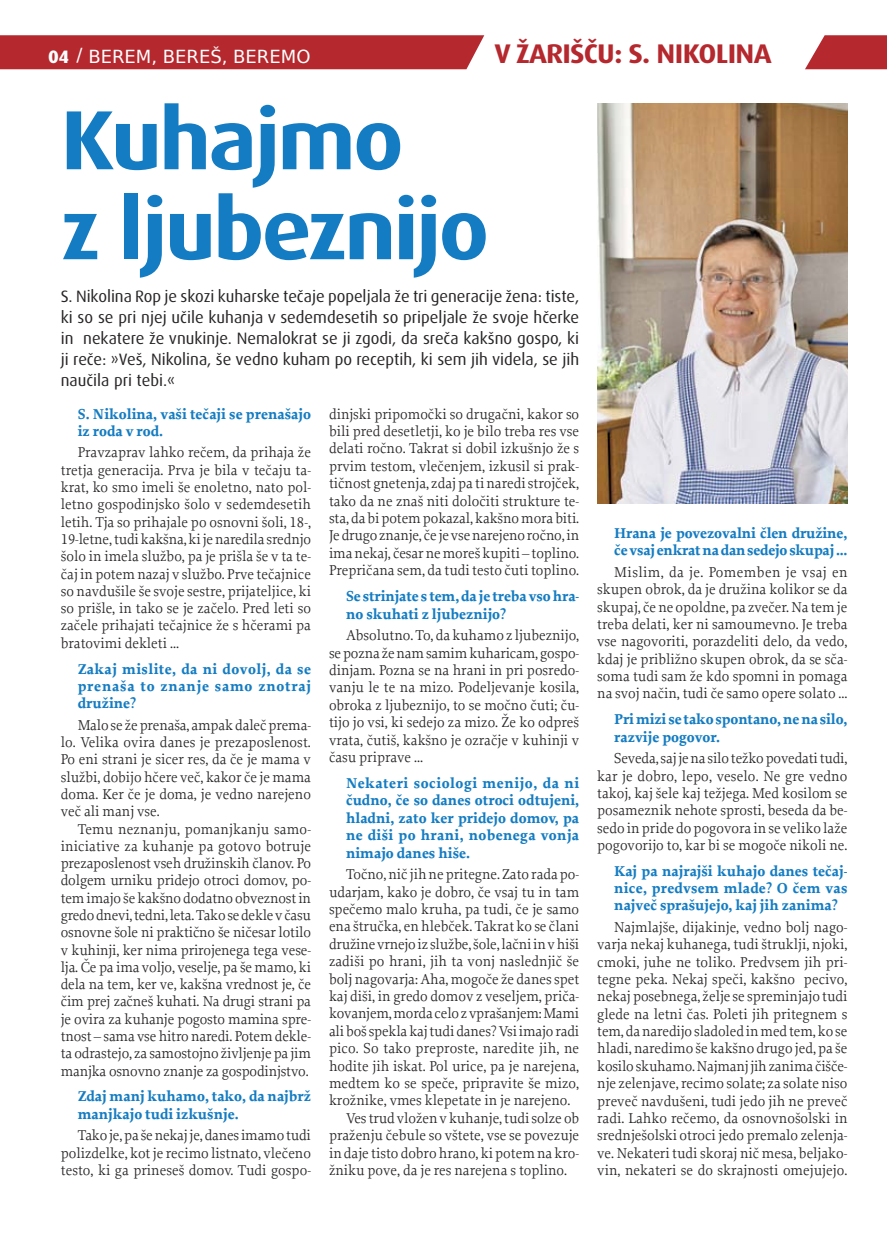
<style>
.page{position:relative;width:887px;height:1257px;background:#fff}
.page>*{position:absolute;margin:0;border:0;box-sizing:border-box;transform-origin:0 0}
.t1{font:700 84px/90px "Dax Pro";letter-spacing:-.03em;color:#147cc2;scale:1.07 1}
.t2{font:700 27px "Dax Pro";letter-spacing:-.03em;color:#b4282e;scale:1.07 1}
.t3{font:18px "DejaVu Sans";color:#fff}
.t4{font:16.5px/21px "Dax Pro";color:#272425;text-align:justify}
.t5{font:15px/17.4px "Proforma";color:#272425;text-align:justify}
.t6{font:700 15px/17.4px "Proforma";color:#147cc2}
.s1{font-family:"Dax Pro";font-weight:800}
</style>
<div class="page">
<svg style="left:805px;top:35px;width:82px;height:34px;background:#bd4348"></svg>
<div style="left:0;top:35px;width:484px;height:34px;background:#b4282e"></div>
<img style="left:597px;top:103px;width:250px;height:400px">
<p class="t3" style="left:48px;top:46px;width:264px"><span class="s1">04</span> / BEREM, BEREŠ, BEREMO</p>
<h2 class="t2" style="left:494px;top:42px;width:261px">V ŽARIŠČU: S. NIKOLINA</h2>
<h1 class="t1" style="left:61px;top:100px;width:402px">Kuhajmo<br>z ljubeznijo</h1>
<p class="t4" style="left:61px;top:286px;width:520px">S. Nikolina Rop je skozi kuharske tečaje popeljala že tri generacije žena: tiste, ki so se pri njej učile kuhanja v sedemdesetih so pripeljale že svoje hčerke in nekatere že vnukinje. Nemalokrat se ji zgodi, da sreča kakšno gospo, ki ji reče: »Veš, Nikolina, še vedno kuham po receptih, ki sem jih videla, se jih naučila pri tebi.«</p>
<p class="t6" style="left:78px;top:407px;width:235px">S. Nikolina, vaši tečaji se prenašajo iz roda v rod.</p>
<p class="t5" style="left:61px;top:445px;width:252px;text-indent:17px">Pravzaprav lahko rečem, da prihaja že tretja generacija. Prva je bila v tečaju ta&shy;krat, ko smo imeli še enoletno, nato pol&shy;letno gospodinjsko šolo v sedemdesetih letih. Tja so prihajale po osnovni šoli, 18-, 19-letne, tudi kakšna, ki je naredila srednjo šolo in imela službo, pa je prišla še v ta te&shy;čaj in potem nazaj v službo. Prve tečajnice so navdušile še svoje sestre, prijateljice, ki so prišle, in tako se je začelo. Pred leti so začele prihajati tečajnice že s hčerami pa bratovimi dekleti …</p>
<p class="t6" style="left:78px;top:661px;width:235px;text-align:justify">Zakaj mislite, da ni dovolj, da se prenaša to znanje samo znotraj družine?</p>
<p class="t5" style="left:61px;top:717px;width:252px;text-indent:17px">Malo se že prenaša, ampak daleč prema&shy;lo. Velika ovira danes je prezaposlenost.<br>Po eni strani je sicer res, da če je mama v službi, dobijo hčere več, kakor če je mama doma. Ker če je doma, je vedno narejeno več ali manj vse.</p>
<p class="t5" style="left:61px;top:821px;width:252px;text-indent:17px">Temu neznanju, pomanjkanju samo&shy;iniciative za kuhanje pa gotovo botruje prezaposlenost vseh družinskih članov. Po dolgem urniku pridejo otroci domov, po&shy;tem imajo še kakšno dodatno obveznost in gredo dnevi, tedni, leta. Tako se dekle v času osnovne šole ni praktično še ničesar lotilo v kuhinji, ker nima prirojenega tega vese&shy;lja. Če pa ima voljo, veselje, pa še mamo, ki dela na tem, ker ve, kakšna vrednost je, če čim prej začneš kuhati. Na drugi strani pa je ovira za kuhanje pogosto mamina spre&shy;tnost – sama vse hitro naredi. Potem dekle&shy;ta odrastejo, za samostojno življenje pa jim manjka osnovno znanje za gospodinjstvo.</p>
<p class="t6" style="left:78px;top:1089px;width:235px">Zdaj manj kuhamo, tako, da najbrž manjkajo tudi izkušnje.</p>
<p class="t5" style="left:61px;top:1128px;width:252px;text-indent:17px">Tako je, pa še nekaj je, danes imamo tudi polizdelke, kot je recimo listnato, vlečeno testo, ki ga prineseš domov. Tudi gospo-</p>
<p class="t5" style="left:329px;top:406px;width:252px">dinjski pripomočki so drugačni, kakor so bili pred desetletji, ko je bilo treba res vse delati ročno. Takrat si dobil izkušnjo že s prvim testom, vlečenjem, izkusil si prak&shy;tičnost gnetenja, zdaj pa ti naredi strojček, tako da ne znaš niti določiti strukture te&shy;sta, da bi potem pokazal, kakšno mora biti.<br>Je drugo znanje, če je vse narejeno ročno, in ima nekaj, česar ne moreš kupiti – toplino.<br>Prepričana sem, da tudi testo čuti toplino.</p>
<p class="t6" style="left:346px;top:589px;width:235px">Se strinjate s tem, da je treba vso hra&shy;no skuhati z ljubeznijo?</p>
<p class="t5" style="left:329px;top:628px;width:252px;text-indent:17px">Absolutno. To, da kuhamo z ljubeznijo, se pozna že nam samim kuharicam, gospo&shy;dinjam. Pozna se na hrani in pri posredo&shy;vanju le te na mizo. Podeljevanje kosila, obroka z ljubeznijo, to se močno čuti; ču&shy;tijo jo vsi, ki sedejo za mizo. Že ko odpreš vrata, čutiš, kakšno je ozračje v kuhinji v času priprave …</p>
<p class="t6" style="left:346px;top:776px;width:235px;text-align:justify">Nekateri sociologi menijo, da ni čudno, če so danes otroci odtujeni, hladni, zato ker pridejo domov, pa ne diši po hrani, nobenega vonja nimajo danes hiše.</p>
<p class="t5" style="left:346px;top:867px;width:235px">Točno, nič jih ne pritegne. Zato rada po-</p>
<p class="t5" style="left:329px;top:884px;width:252px">udarjam, kako je dobro, če vsaj tu in tam</p>
<p class="t5" style="left:329px;top:902px;width:252px">spečemo malo kruha, pa tudi, če je samo</p>
<p class="t5" style="left:329px;top:919px;width:252px">ena štručka, en hlebček. Takrat ko se člani</p>
<p class="t5" style="left:329px;top:936px;width:252px">družine vrnejo iz službe, šole, lačni in v hiši</p>
<p class="t5" style="left:329px;top:954px;width:252px">zadiši po hrani, jih ta vonj naslednjič še</p>
<p class="t5" style="left:329px;top:971px;width:252px">bolj nagovarja: Aha, mogoče že danes spet</p>
<p class="t5" style="left:329px;top:989px;width:252px">kaj diši, in gredo domov z veseljem, priča-</p>
<p class="t5" style="left:329px;top:1006px;width:252px">kovanjem, morda celo z vprašanjem: Mami</p>
<p class="t5" style="left:329px;top:1023px;width:252px">ali boš spekla kaj tudi danes? Vsi imajo radi</p>
<p class="t5" style="left:329px;top:1041px;width:252px">pico. So tako preproste, naredite jih, ne</p>
<p class="t5" style="left:329px;top:1058px;width:252px">hodite jih iskat. Pol urice, pa je narejena,</p>
<p class="t5" style="left:329px;top:1076px;width:252px">medtem ko se speče, pripravite še mizo,</p>
<p class="t5" style="left:329px;top:1093px;width:243px">krožnike, vmes klepetate in je narejeno.</p>
<p class="t5" style="left:346px;top:1110px;width:235px">Ves trud vložen v kuhanje, tudi solze ob</p>
<p class="t5" style="left:329px;top:1128px;width:252px">praženju čebule so vštete, vse se povezuje</p>
<p class="t5" style="left:329px;top:1145px;width:252px">in daje tisto dobro hrano, ki potem na kro-</p>
<p class="t5" style="left:329px;top:1163px;width:240px">žniku pove, da je res narejena s toplino.</p>
<p class="t6" style="left:614px;top:526px;width:235px">Hrana je povezovalni člen družine, če vsaj enkrat na dan sedejo skupaj ...</p>
<p class="t5" style="left:597px;top:565px;width:252px;text-indent:17px">Mislim, da je. Pomemben je vsaj en skupen obrok, da je družina kolikor se da skupaj, če ne opoldne, pa zvečer. Na tem je treba delati, ker ni samoumevno. Je treba vse nagovoriti, porazdeliti delo, da vedo, kdaj je približno skupen obrok, da se sča&shy;soma tudi sam že kdo spomni in pomaga na svoj način, tudi če samo opere solato …</p>
<p class="t6" style="left:614px;top:712px;width:235px">Pri mizi se tako spontano, ne na silo, razvije pogovor.</p>
<p class="t5" style="left:597px;top:751px;width:252px;text-indent:17px">Seveda, saj je na silo težko povedati tudi, kar je dobro, lepo, veselo. Ne gre vedno takoj, kaj šele kaj težjega. Med kosilom se posameznik nehote sprosti, beseda da be&shy;sedo in pride do pogovora in se veliko laže pogovorijo to, kar bi se mogoče nikoli ne.</p>
<p class="t6" style="left:614px;top:864px;width:235px;text-align:justify">Kaj pa najrajši kuhajo danes tečaj&shy;nice, predvsem mlade? O čem vas največ sprašujejo, kaj jih zanima?</p>
<p class="t5" style="left:597px;top:920px;width:252px;text-indent:17px">Najmlajše, dijakinje, vedno bolj nago&shy;varja nekaj kuhanega, tudi štruklji, njoki, cmoki, juhe ne toliko. Predvsem jih pri&shy;tegne peka. Nekaj speči, kakšno pecivo, nekaj posebnega, želje se spreminjajo tudi glede na letni čas. Poleti jih pritegnem s tem, da naredijo sladoled in med tem, ko se hladi, naredimo še kakšno drugo jed, pa še kosilo skuhamo. Najmanj jih zanima čišče&shy;nje zelenjave, recimo solate; za solate niso preveč navdušeni, tudi jedo jih ne preveč radi. Lahko rečemo, da osnovnošolski in srednješolski otroci jedo premalo zelenja&shy;ve. Nekateri tudi skoraj nič mesa, beljako&shy;vin, nekateri se do skrajnosti omejujejo.</p>
</div>
